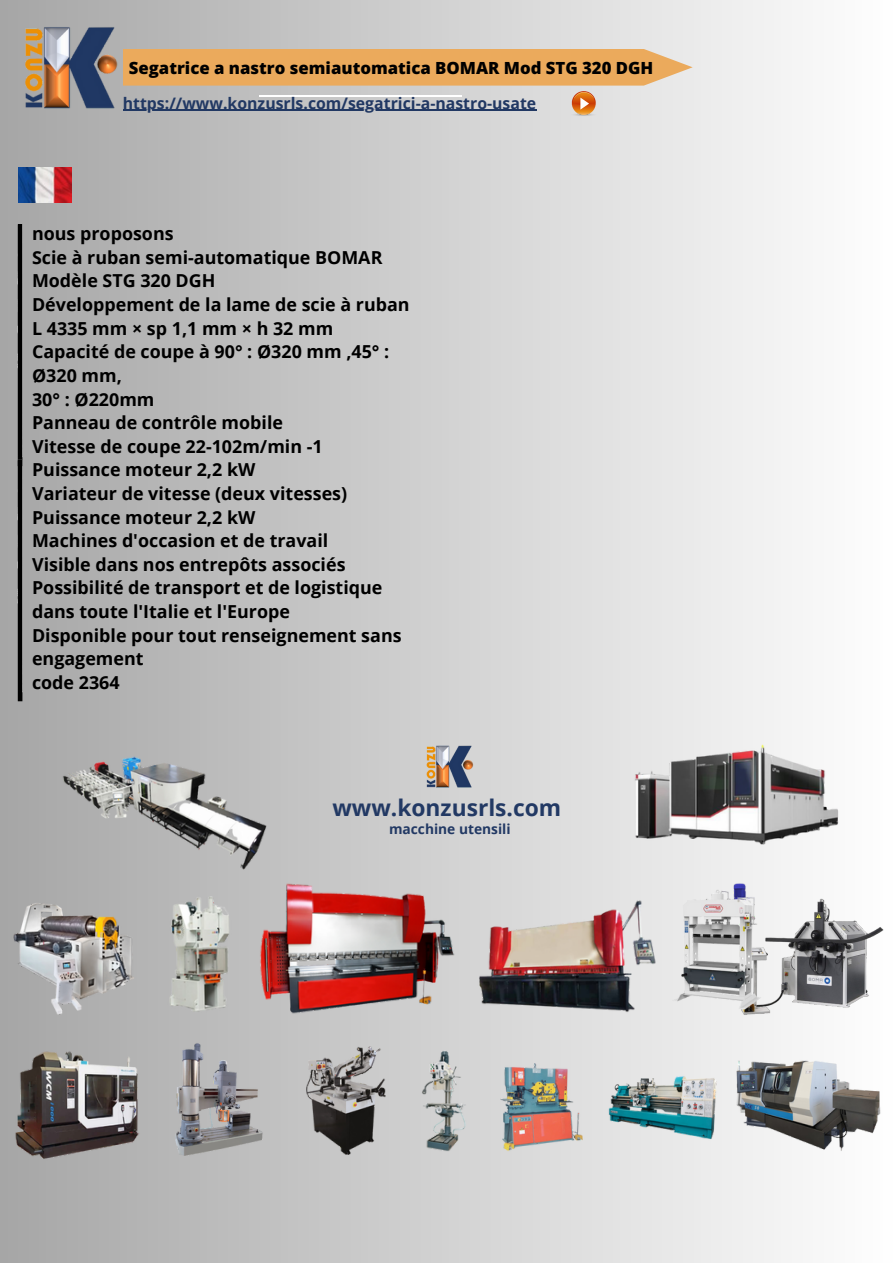
<style>
.page{position:relative;width:893px;height:1264px;background:#fff}
.page>*{position:absolute;margin:0;border:0;box-sizing:border-box;transform-origin:0 0}
.t1{font:700 22.8px "Open Sans";color:#223964}
.t2{font:700 17.85px/23.5px "Open Sans";color:#000}
.t3{font:800 16.8px "Open Sans";color:#000}
.t4{font:700 15.9px "Open Sans";color:#213863}
.t5{font:700 13.8px "Open Sans";color:#223964}
</style>
<div class="page">
<div style="left:0;top:0;width:892px;height:1262px;background:linear-gradient(to right,#a6a6a6,#fefefe)"></div>
<img style="left:466px;top:891px;width:194px;height:134px">
<img style="left:4px;top:900px;width:146px;height:115px">
<img style="left:256px;top:879px;width:202px;height:136px">
<img style="left:421px;top:1050px;width:45px;height:101px">
<img style="left:605px;top:1071px;width:115px;height:72px">
<img style="left:61px;top:753px;width:216px;height:119px">
<img style="left:155px;top:888px;width:89px;height:128px">
<img style="left:12px;top:1044px;width:128px;height:125px">
<img style="left:307px;top:1046px;width:78px;height:107px">
<img style="left:632px;top:744px;width:211px;height:106px">
<img style="left:736px;top:893px;width:153px;height:124px">
<img style="left:423px;top:742px;width:53px;height:49px">
<img style="left:665px;top:878px;width:103px;height:138px">
<img style="left:734px;top:1027px;width:147px;height:146px">
<img style="left:491px;top:1057px;width:100px;height:101px">
<img style="left:173px;top:1042px;width:91px;height:115px">
<img style="left:19px;top:168px;width:52px;height:34px">
<img style="left:12px;top:185px;width:13px;height:235px">
<img style="left:12px;top:420px;width:13px;height:322px">
<img style="left:19px;top:18px;width:103px;height:98px">
<hr style="left:258px;top:96px;width:203px;height:1px;background:#fff">
<div style="left:123px;top:49px;width:569px;height:37px;background:#ebaa5c"></div>
<img style="left:571px;top:92px;width:25px;height:24px">
<hr style="left:123px;top:110px;width:413px;height:1px;background:#213863">
<p class="t3" style="left:129px;top:56px;width:526px">Segatrice a nastro semiautomatica BOMAR Mod STG 320 DGH</p>
<p class="t4" style="left:123px;top:92px;width:415px">https://www.konzusrls.com/segatrici-a-nastro-usate</p>
<p class="t2" style="left:32px;top:221px;width:143px">nous proposons</p>
<p class="t2" style="left:32px;top:245px;width:352px">Scie à ruban semi-automatique BOMAR</p>
<p class="t2" style="left:32px;top:269px;width:185px">Modèle STG 320 DGH</p>
<p class="t2" style="left:32px;top:292px;width:379px">Développement de la lame de scie à ruban<br>L 4335 mm × sp 1,1 mm × h 32 mm</p>
<p class="t2" style="left:32px;top:339px;width:359px">Capacité de coupe à 90° : Ø320 mm ,45° :<br>Ø320 mm,</p>
<p class="t2" style="left:32px;top:387px;width:124px">30° : Ø220mm</p>
<p class="t2" style="left:32px;top:410px;width:252px">Panneau de contrôle mobile</p>
<p class="t2" style="left:32px;top:434px;width:292px">Vitesse de coupe 22-102m/min -1</p>
<p class="t2" style="left:32px;top:457px;width:225px">Puissance moteur 2,2 kW</p>
<p class="t2" style="left:32px;top:481px;width:316px">Variateur de vitesse (deux vitesses)</p>
<p class="t2" style="left:32px;top:505px;width:225px">Puissance moteur 2,2 kW</p>
<p class="t2" style="left:32px;top:528px;width:298px">Machines d'occasion et de travail</p>
<p class="t2" style="left:32px;top:552px;width:315px">Visible dans nos entrepôts associés</p>
<p class="t2" style="left:32px;top:575px;width:352px">Possibilité de transport et de logistique dans toute l'Italie et l'Europe</p>
<p class="t2" style="left:32px;top:623px;width:371px">Disponible pour tout renseignement sans engagement</p>
<p class="t2" style="left:32px;top:670px;width:89px">code 2364</p>
<p class="t1" style="left:332px;top:792px;width:230px">www.konzusrls.com</p>
<p class="t5" style="left:389px;top:819px;width:123px">macchine utensili</p>
</div>
